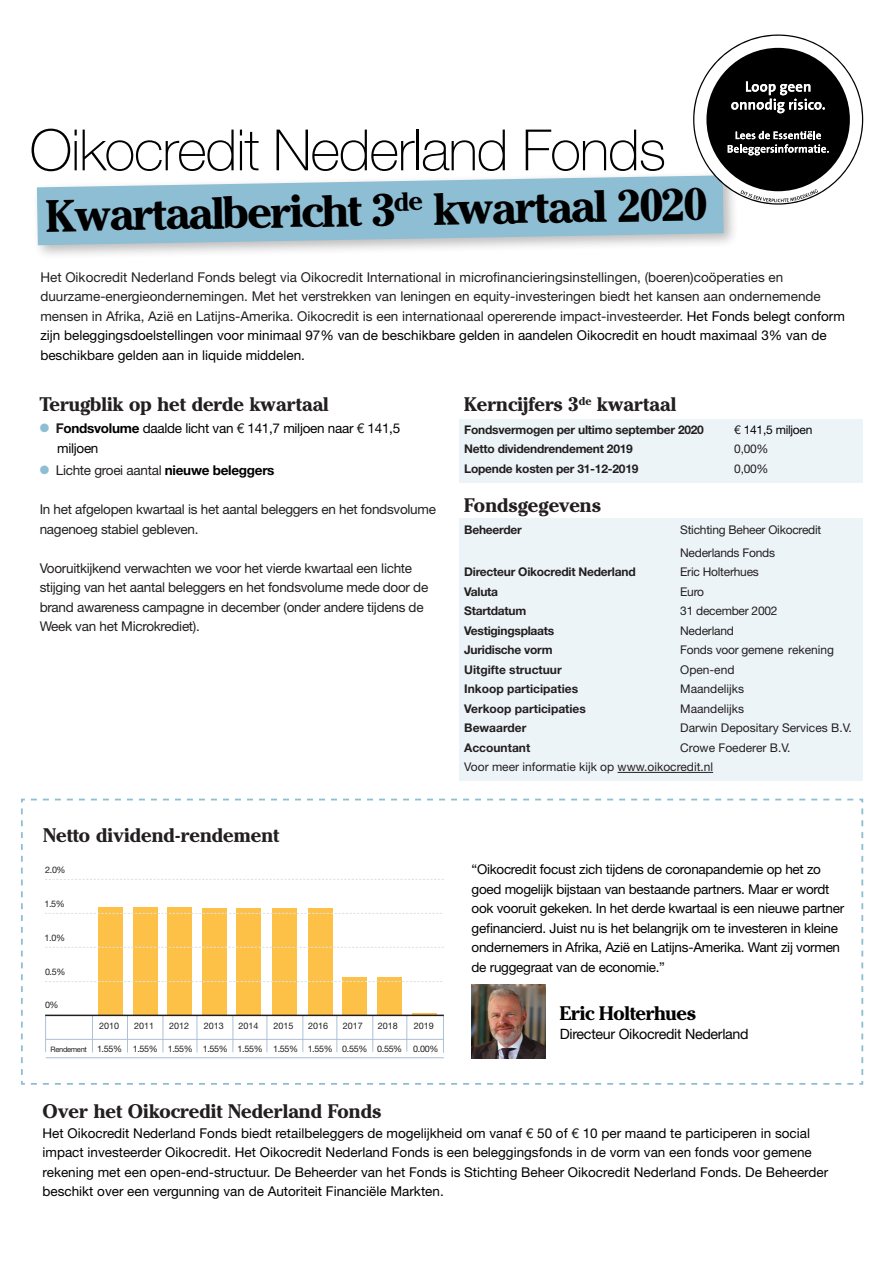
<style>
.page{position:relative;width:893px;height:1263px;background:#fff}
.page>*{position:absolute;margin:0;border:0;box-sizing:border-box;transform-origin:0 0}
.Normaa4{font:100 57px "Helvetica Neue LT Std";letter-spacing:-.02em;color:#010000}
.Normaa4-2{font:700 45px "Cheltenham ITCBQ";color:#010000}
.t1{font:700 19.5px "Cheltenham ITCBQ";color:#231f20}
.t2{font:700 19.5px "Cheltenham ITCBQ";letter-spacing:-.02em;color:#000001}
.t3{font:14.25px "Helvetica Neue LT Std";letter-spacing:-.02em;color:#000001}
.t4{font:13.5px/19.5px "Helvetica Neue LT Std";color:#231f20}
.t5{font:13.5px/19.5px "Helvetica Neue LT Std";color:#000001}
.t6{font:13.5px/19.5px "Helvetica Neue LT Std";letter-spacing:-.02em;color:#231f20}
.t7{font:13.5px/19.5px "Helvetica Neue LT Std";letter-spacing:-.02em;color:#000}
.t8{font:13.5px "Helvetica Neue LT Std";letter-spacing:-.02em;color:#000001}
.t9{font:700 12px "Helvetica Neue LT Std";letter-spacing:-.02em;color:#231f20}
.t10{font:12px "Helvetica Neue LT Std";color:#231f20}
.t11{font:12px/22.5px "Helvetica Neue LT Std";letter-spacing:-.02em;color:#231f20}
.t12{font:700 12px "Helvetica Neue LT Std";color:#231f20}
.t13{font:12px "Helvetica Neue LT Std";letter-spacing:-.02em;color:#000001}
.t14{font:9px "Helvetica Neue LT Std";letter-spacing:-.04em;color:#231f20}
.t15{font:9px "Helvetica Neue LT Std";color:#231f20}
.s1{color:#000001}
.s2{color:#231f20}
.s3{color:#8ebed3}
.s4{font-weight:700;color:#231f20}
.s5{font-weight:700}
.s6{font-weight:700;color:#000001}
.s7{font-size:7.5px}
</style>
<div class="page">
<svg style="left:21px;top:798px;width:843px;height:287px"></svg>
<div style="left:32px;top:170px;width:707px;height:90px;background:#231f20;opacity:.3"></div>
<svg style="left:37px;top:175px;width:687px;height:70px;background:#9ec5d7"></svg>
<div style="left:459px;top:419px;width:404px;height:64px;background:#edf4f8"></div>
<div style="left:459px;top:518px;width:404px;height:263px;background:#edf4f8"></div>
<hr style="left:618px;top:772px;width:95px;height:1px;background:#231f20">
<img style="left:472px;top:985px;width:73px;height:73px">
<svg style="left:693px;top:35px;width:170px;height:170px"></svg>
<hr style="left:46px;top:1057px;width:398px;height:1px;background:#adbed4">
<hr style="left:302px;top:1015px;width:1px;height:37px;background:#aac1d6">
<hr style="left:336px;top:1015px;width:1px;height:37px;background:#aac1d6">
<hr style="left:372px;top:1015px;width:1px;height:37px;background:#aac1d6">
<hr style="left:406px;top:1015px;width:1px;height:37px;background:#aac1d6">
<hr style="left:443px;top:1016px;width:1px;height:36px;background:#aac1d6">
<div style="left:98px;top:907px;width:24px;height:108px;background:#fec148"></div>
<div style="left:272px;top:908px;width:24px;height:107px;background:#fec148"></div>
<div style="left:308px;top:908px;width:24px;height:107px;background:#fec148"></div>
<div style="left:342px;top:978px;width:24px;height:38px;background:#fec148"></div>
<div style="left:377px;top:978px;width:24px;height:38px;background:#fec148"></div>
<hr style="left:412px;top:1013px;width:24px;height:3px;background:#fec148">
<hr style="left:45px;top:1039px;width:398px;height:1px;background:#adbed4">
<hr style="left:92px;top:1016px;width:1px;height:36px;background:#aac1d6">
<hr style="left:45px;top:1015px;width:1px;height:37px;background:#aac1d6">
<hr style="left:127px;top:1016px;width:1px;height:36px;background:#aac1d6">
<hr style="left:163px;top:1016px;width:1px;height:36px;background:#aac1d6">
<hr style="left:197px;top:1016px;width:1px;height:36px;background:#aac1d6">
<hr style="left:233px;top:1016px;width:1px;height:36px;background:#aac1d6">
<hr style="left:267px;top:1016px;width:1px;height:36px;background:#aac1d6">
<div style="left:134px;top:908px;width:24px;height:107px;background:#fec148"></div>
<div style="left:168px;top:908px;width:24px;height:107px;background:#fec148"></div>
<div style="left:203px;top:908px;width:24px;height:107px;background:#fec148"></div>
<div style="left:237px;top:908px;width:24px;height:107px;background:#fec148"></div>
<svg style="left:45px;top:879px;width:399px;height:1px"></svg>
<svg style="left:45px;top:913px;width:397px;height:1px"></svg>
<svg style="left:45px;top:947px;width:399px;height:1px"></svg>
<svg style="left:45px;top:981px;width:397px;height:1px"></svg>
<hr style="left:45px;top:1014px;width:399px;height:2px;background:#231f20">
<p class="Normaa4" style="left:30px;top:117px;width:638px">Oikocredit Nederland Fonds</p>
<p class="Normaa4-2" style="left:45px;top:190px;width:663px;rotate:-1deg">Kwartaalbericht 3<sup>de</sup> kwartaal 2020</p>
<p class="t4" style="left:40px;top:267px;width:806px">Het Oikocredit Nederland Fonds belegt via Oikocredit International in microfinancieringsinstellingen, (boeren)coöperaties en duurzame-energieondernemingen. Met het verstrekken van leningen en equity-investeringen biedt het kansen aan ondernemende mensen in Afrika, Azië en Latijns-Amerika. Oikocredit is een internationaal opererende impact-investeerder. <span class="s1">Het Fonds belegt conform zijn beleggingsdoelstellingen voor minimaal 97% van de beschikbare gelden in aandelen Oikocredit en houdt maximaal 3% van de beschikbare gelden aan in liquide middelen.</span></p>
<p class="t1" style="left:464px;top:393px;width:214px">Kerncijfers 3<sup>de</sup> kwartaal</p>
<p class="t9" style="left:464px;top:422px;width:241px">Fondsvermogen per ultimo september 2020</p>
<p class="t13" style="left:734px;top:422px;width:80px"><span class="s2">€</span> 141,5 miljoen</p>
<p class="t9" style="left:464px;top:441px;width:170px">Netto dividendrendement 2019</p>
<p class="t10" style="left:734px;top:442px;width:36px">0,00%</p>
<p class="t9" style="left:464px;top:461px;width:176px">Lopende kosten per 31-12-2019</p>
<p class="t10" style="left:734px;top:461px;width:36px">0,00%</p>
<p class="t1" style="left:464px;top:494px;width:138px">Fondsgegevens</p>
<p class="t9" style="left:464px;top:522px;width:59px">Beheerder</p>
<p class="t11" style="left:680px;top:518px;width:143px">Stichting Beheer Oikocredit<br>Nederlands Fonds</p>
<p class="t9" style="left:464px;top:564px;width:173px">Directeur Oikocredit Nederland</p>
<p class="t11" style="left:680px;top:560px;width:80px">Eric Holterhues</p>
<p class="t9" style="left:464px;top:584px;width:35px">Valuta</p>
<p class="t10" style="left:680px;top:584px;width:25px">Euro</p>
<p class="t9" style="left:464px;top:603px;width:64px">Startdatum</p>
<p class="t11" style="left:680px;top:599px;width:99px">31 december 2002</p>
<p class="t9" style="left:464px;top:623px;width:92px">Vestigingsplaats</p>
<p class="t11" style="left:680px;top:619px;width:55px">Nederland</p>
<p class="t9" style="left:464px;top:642px;width:90px">Juridische vorm</p>
<p class="t11" style="left:680px;top:638px;width:155px">Fonds voor gemene rekening</p>
<p class="t12" style="left:464px;top:662px;width:99px">Uitgifte structuur</p>
<p class="t10" style="left:680px;top:662px;width:56px">Open-end</p>
<p class="t12" style="left:464px;top:681px;width:115px">Inkoop participaties</p>
<p class="t10" style="left:680px;top:682px;width:65px">Maandelijks</p>
<p class="t12" style="left:464px;top:701px;width:123px">Verkoop participaties</p>
<p class="t10" style="left:680px;top:701px;width:65px">Maandelijks</p>
<p class="t12" style="left:464px;top:720px;width:64px">Bewaarder</p>
<p class="t10" style="left:680px;top:721px;width:173px">Darwin Depositary Services B.V.</p>
<p class="t12" style="left:464px;top:740px;width:68px">Accountant</p>
<p class="t10" style="left:680px;top:740px;width:112px">Crowe Foederer B.V.</p>
<p class="t10" style="left:464px;top:760px;width:250px">Voor meer informatie kijk op www.oikocredit.nl</p>
<p class="t1" style="left:40px;top:393px;width:291px">Terugblik op het derde kwartaal</p>
<p class="t8" style="left:40px;top:420px;width:362px"><span class="s3">●</span> <span class="s4">F</span><span class="s5">ondsvolume</span> daalde licht van <span class="s2">€</span> 141,7 miljoen naar <span class="s2">€</span> 141,5</p>
<p class="t8" style="left:57px;top:440px;width:43px">miljoen</p>
<p class="t6" style="left:40px;top:460px;width:236px"><span class="s3">●</span> Lichte groei aantal <span class="s6">nieuwe beleggers</span></p>
<p class="t6" style="left:40px;top:499px;width:398px">In het afgelopen kwartaal is het aantal beleggers en het fondsvolume nagenoeg stabiel gebleven.</p>
<p class="t6" style="left:40px;top:558px;width:390px">Vooruitkijkend verwachten we voor het vierde kwartaal een lichte stijging van het aantal beleggers en het fondsvolume mede door de brand awareness campagne in december (onder andere tijdens de Week van het Microkrediet).</p>
<p class="t1" style="left:43px;top:823px;width:238px">Netto dividend-rendement</p>
<p class="t15" style="left:45px;top:864px;width:22px">2.0%</p>
<p class="t15" style="left:44px;top:898px;width:22px">1.5%</p>
<p class="t15" style="left:45px;top:932px;width:22px">1.0%</p>
<p class="t15" style="left:45px;top:966px;width:22px">0.5%</p>
<p class="t15" style="left:45px;top:999px;width:15px">0%</p>
<p class="t15" style="left:99px;top:1020px;width:22px">2010</p>
<p class="t15" style="left:134px;top:1020px;width:22px">2011</p>
<p class="t15" style="left:169px;top:1020px;width:22px">2012</p>
<p class="t15" style="left:204px;top:1021px;width:22px">2013</p>
<p class="t15" style="left:238px;top:1021px;width:22px">2014</p>
<p class="t15" style="left:273px;top:1021px;width:22px">2015</p>
<p class="t14" style="left:51px;top:1043px;width:389px"><span class="s7">Rendement</span> 1.55% 1.55% 1.55% 1.55% 1.55% 1.55% 1.55% 0.55% 0.55% 0.00%</p>
<p class="t15" style="left:308px;top:1021px;width:22px">2016</p>
<p class="t15" style="left:343px;top:1021px;width:22px">2017</p>
<p class="t15" style="left:378px;top:1021px;width:22px">2018</p>
<p class="t15" style="left:414px;top:1021px;width:22px">2019</p>
<p class="t7" style="left:472px;top:859px;width:374px">“Oikocredit focust zich tijdens de coronapandemie op het zo goed mogelijk bijstaan van bestaande partners. Maar er wordt ook vooruit gekeken. In het derde kwartaal is een nieuwe partner gefinancierd. <span class="s1">Juist nu is het belangrijk om te investeren in kleine ondernemers in Afrika, Azië en Latijns-Amerika. Want zij vormen de ruggegraat van de economie.”</span></p>
<p class="t2" style="left:560px;top:1002px;width:138px">Eric Holterhues</p>
<p class="t3" style="left:560px;top:1026px;width:190px">Directeur Oikocredit Nederland</p>
<p class="t1" style="left:43px;top:1100px;width:340px">Over het Oikocredit Nederland Fonds</p>
<p class="t5" style="left:43px;top:1123px;width:787px">Het Oikocredit Nederland Fonds biedt retailbeleggers de mogelijkheid om vanaf <span class="s2">€</span> 50 of <span class="s2">€</span> 10 per maand te participeren in social impact investeerder Oikocredit. Het Oikocredit Nederland Fonds is een beleggingsfonds in de vorm van een fonds voor gemene rekening met een open-end-structuur. De Beheerder van het Fonds is Stichting Beheer Oikocredit Nederland Fonds. De Beheerder beschikt over een vergunning van de Autoriteit Financiële Markten.</p>
</div>
